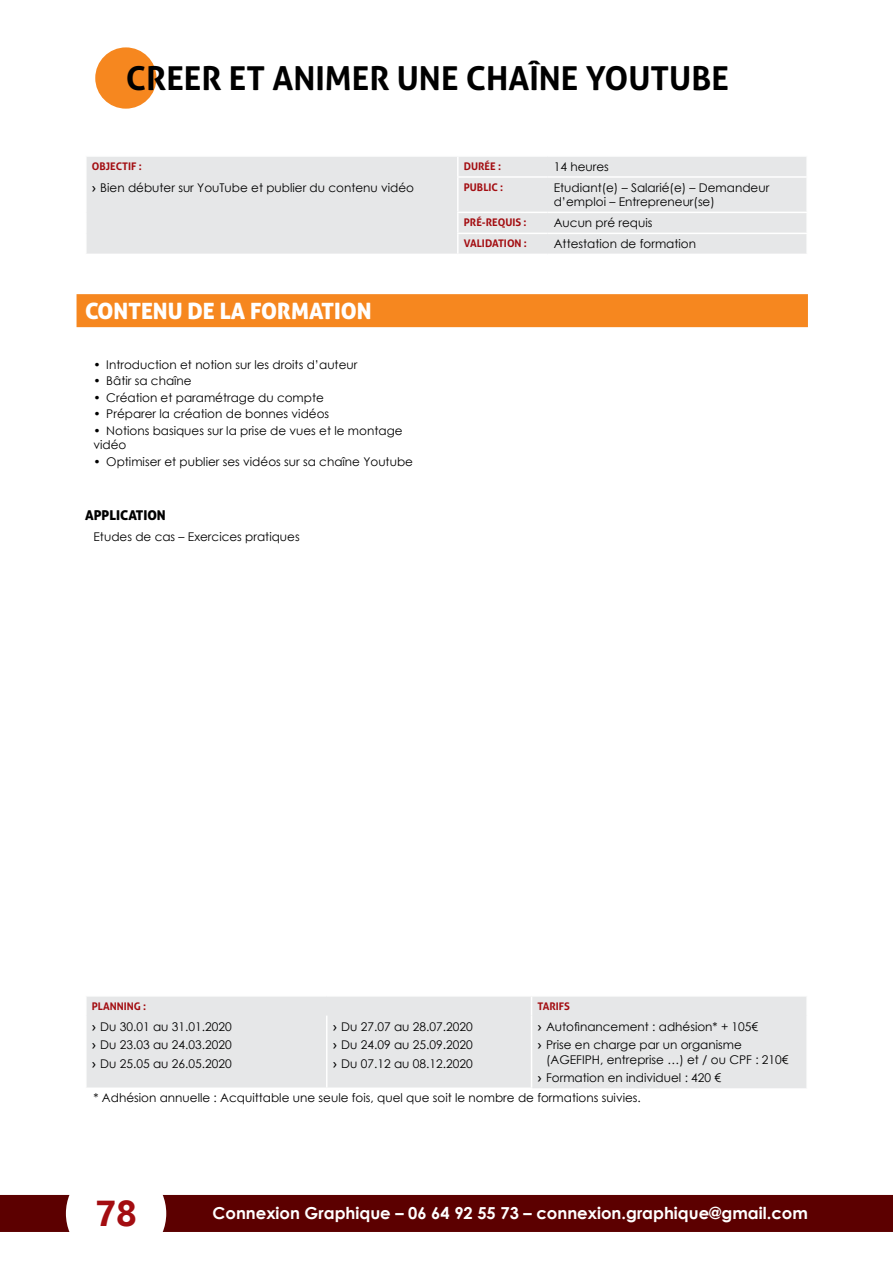
<style>
.page{position:relative;width:893px;height:1263px;background:#fff}
.page>*{position:absolute;margin:0;border:0;box-sizing:border-box;transform-origin:0 0}
.t1{font:700 36px "Ebrima";color:#a30d11}
.t2{font:700 33px "Aller";color:#000}
.t3{font:22.5px "Aller Display";color:#fff}
.t4{font:700 16.5px "Century Gothic";color:#fff}
.t5{font:13.5px "Aller Display";color:#000}
.t6{font:12px/18.6px "Century Gothic";color:#000}
.t7{font:700 10.5px "Aller";color:#a30d11}
.s1{font-family:"Aller"}
</style>
<div class="page">
<div style="left:0;top:1195px;width:893px;height:37px;background:#5c0000"></div>
<div style="left:66px;top:1163px;width:100px;height:100px;background:#fff;border-radius:50%"></div>
<div style="left:95px;top:47px;width:61px;height:62px;background:#f6871f;border-radius:50%"></div>
<div style="left:87px;top:996px;width:719px;height:92px;background:#e6e7e8"></div>
<svg style="left:86px;top:997px;width:1px;height:18px"></svg>
<svg style="left:531px;top:996px;width:1px;height:19px"></svg>
<svg style="left:806px;top:997px;width:1px;height:18px"></svg>
<hr style="left:85px;top:1087px;width:242px;height:2px;background:#fff">
<hr style="left:327px;top:1087px;width:205px;height:2px;background:#fff">
<hr style="left:326px;top:1015px;width:1px;height:72px;background:#fff">
<hr style="left:531px;top:1015px;width:1px;height:72px;background:#fff">
<div style="left:77px;top:294px;width:731px;height:33px;background:#f6871f"></div>
<div style="left:87px;top:157px;width:719px;height:97px;background:#e6e7e8"></div>
<svg style="left:457px;top:157px;width:2px;height:19px"></svg>
<svg style="left:806px;top:157px;width:1px;height:19px"></svg>
<hr style="left:457px;top:176px;width:91px;height:2px;background:#fff">
<hr style="left:457px;top:178px;width:2px;height:34px;background:#fff">
<hr style="left:548px;top:176px;width:260px;height:2px;background:#fff">
<hr style="left:457px;top:212px;width:91px;height:1px;background:#fff">
<hr style="left:457px;top:213px;width:2px;height:20px;background:#fff">
<hr style="left:548px;top:212px;width:260px;height:1px;background:#fff">
<hr style="left:457px;top:233px;width:91px;height:1px;background:#fff">
<hr style="left:457px;top:234px;width:2px;height:20px;background:#fff">
<hr style="left:548px;top:233px;width:260px;height:1px;background:#fff">
<h2 class="t2" style="left:126px;top:58px;width:604px">CREER ET ANIMER UNE CHAÎNE YOUTUBE</h2>
<p class="t7" style="left:92px;top:159px;width:51px">OBJECTIF :</p>
<p class="t7" style="left:464px;top:159px;width:39px">DURÉE :</p>
<p class="t6" style="left:554px;top:157px;width:57px">14 heures</p>
<p class="t6" style="left:92px;top:178px;width:324px"><span class="s1">›</span> Bien débuter sur YouTube et publier du contenu vidéo</p>
<p class="t7" style="left:464px;top:180px;width:41px">PUBLIC :</p>
<p class="t6" style="left:554px;top:180px;width:217px;line-height:14.4px">Etudiant(e) – Salarié(e) – Demandeur d’emploi – Entrepreneur(se)</p>
<p class="t7" style="left:464px;top:216px;width:64px">PRÉ-REQUIS :</p>
<p class="t6" style="left:554px;top:214px;width:100px">Aucun pré requis</p>
<p class="t7" style="left:464px;top:237px;width:13px">VALIDATION</p>
<p class="t7" style="left:524px;top:237px;width:5px">:</p>
<p class="t6" style="left:554px;top:235px;width:144px">Attestation de formation</p>
<h3 class="t3" style="left:85px;top:296px;width:28px">CONTENU</h3>
<h3 class="t3" style="left:188px;top:296px;width:77px">DE LA FORMATION</h3>
<p class="t6" style="left:94px;top:355px;width:265px">• Introduction et notion sur les droits d’auteur</p>
<p class="t6" style="left:94px;top:371px;width:100px">• Bâtir sa chaîne</p>
<p class="t6" style="left:94px;top:388px;width:232px">• Création et paramétrage du compte</p>
<p class="t6" style="left:94px;top:404px;width:237px">• Préparer la création de bonnes vidéos</p>
<p class="t6" style="left:94px;top:423px;width:310px;line-height:14.4px">• Notions basiques sur la prise de vues et le montage vidéo</p>
<p class="t6" style="left:94px;top:452px;width:321px">• Optimiser et publier ses vidéos sur sa chaîne Youtube</p>
<p class="t5" style="left:85px;top:506px;width:39px">APPLICATION</p>
<p class="t6" style="left:94px;top:527px;width:208px">Etudes de cas – Exercices pratiques</p>
<p class="t7" style="left:92px;top:999px;width:14px">PLANNING</p>
<p class="t7" style="left:143px;top:999px;width:5px">:</p>
<p class="t7" style="left:537px;top:999px;width:12px">TARIFS</p>
<p class="t6" style="left:92px;top:1017px;width:141px;text-align:justify"><span class="s1">›</span> Du 30.01 au 31.01.2020 <span class="s1">›</span> Du 23.03 au 24.03.2020 <span class="s1">›</span> Du 25.05 au 26.05.2020</p>
<p class="t6" style="left:333px;top:1017px;width:141px;text-align:justify"><span class="s1">›</span> Du 27.07 au 28.07.2020 <span class="s1">›</span> Du 24.09 au 25.09.2020 <span class="s1">›</span> Du 07. 12 au 08. 12.2020</p>
<p class="t6" style="left:538px;top:1017px;width:222px"><span class="s1">›</span> Autofinancement : adhésion* + 105€ <span class="s1">›</span> Prise en charge par un organisme</p>
<p class="t6" style="left:546px;top:1050px;width:244px">(AGEFIPH, entreprise …) et / ou CPF : 210€</p>
<p class="t6" style="left:538px;top:1068px;width:185px"><span class="s1">›</span> Formation en individuel : 420 €</p>
<p class="t6" style="left:94px;top:1088px;width:547px">* Adhésion annuelle : Acquittable une seule fois, quel que soit le nombre de formations suivies.</p>
<h1 class="t1" style="left:95px;top:1186px;width:43px">78</h1>
<h3 class="t4" style="left:213px;top:1200px;width:597px">Connexion Graphique – 06 64 92 55 73 – connexion.graphique@gmail.com</h3>
</div>
